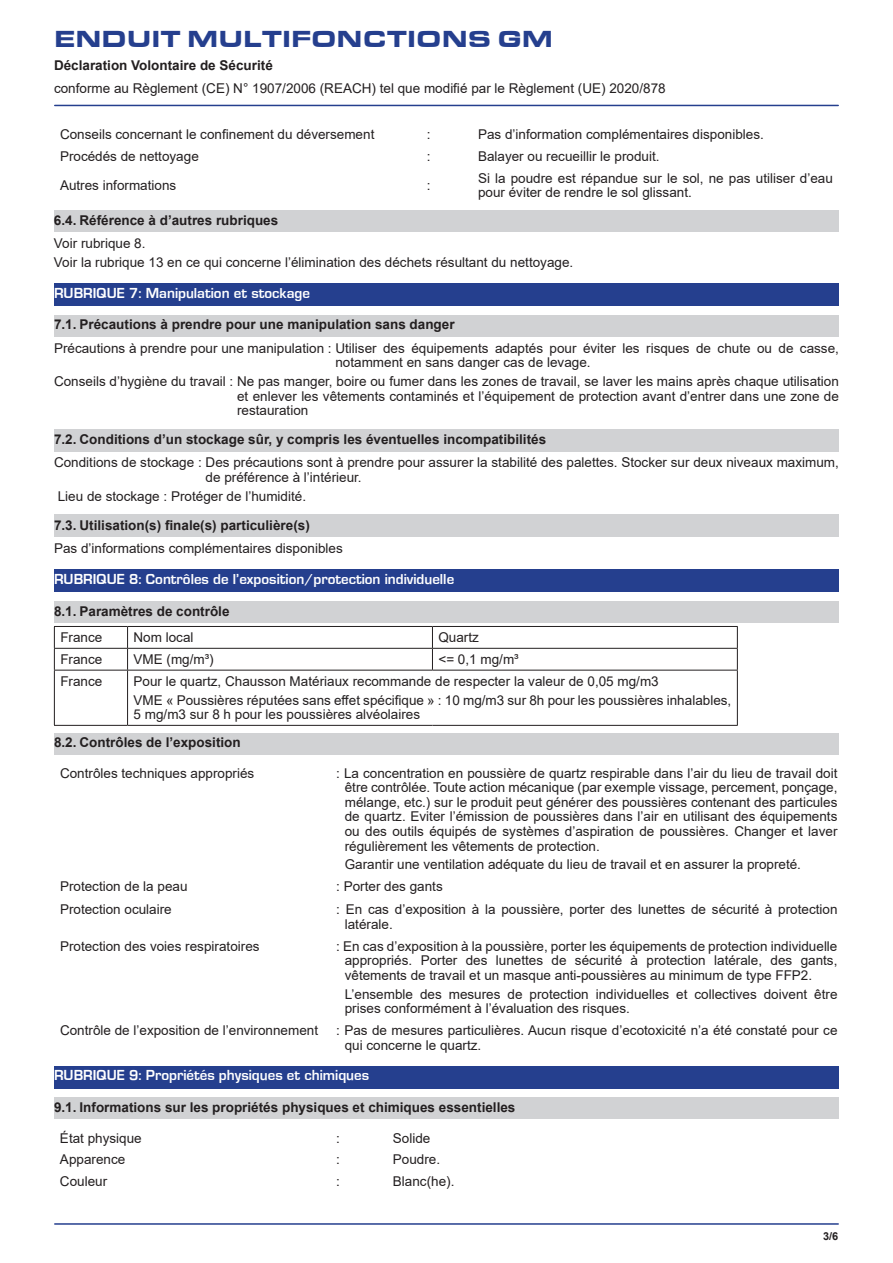
<style>
.page{position:relative;width:893px;height:1263px;background:#fff}
.page>*{position:absolute;margin:0;border:0;box-sizing:border-box;transform-origin:0 0}
.t1{font:900 24px "Eurostile Extended";color:#253f8e}
.t2{font:15px "Eurostile Bld";color:#fff}
.t3{font:13.5px/14.5px "Arial";color:#231f20}
.t4{font:700 13.5px "Arial";color:#231f20}
.t5{font:700 10.95px "Arial";color:#231f20}
</style>
<div class="page">
<hr style="left:55px;top:105px;width:783px;height:1px;background:#253f8e">
<hr style="left:55px;top:1223px;width:783px;height:2px;background:#253f8e">
<div style="left:54px;top:211px;width:785px;height:21px;background:#d1d2d4"></div>
<div style="left:54px;top:283px;width:785px;height:23px;background:#253f8e"></div>
<div style="left:54px;top:315px;width:785px;height:21px;background:#d1d2d4"></div>
<div style="left:54px;top:429px;width:785px;height:22px;background:#d1d2d4"></div>
<div style="left:54px;top:515px;width:785px;height:22px;background:#d1d2d4"></div>
<div style="left:54px;top:570px;width:785px;height:22px;background:#253f8e"></div>
<div style="left:54px;top:601px;width:785px;height:22px;background:#d1d2d4"></div>
<div style="left:54px;top:733px;width:785px;height:21px;background:#d1d2d4"></div>
<div style="left:54px;top:1066px;width:785px;height:22px;background:#253f8e"></div>
<div style="left:54px;top:1098px;width:785px;height:21px;background:#d1d2d4"></div>
<hr style="left:54px;top:626px;width:74px;height:1px;background:#231f20">
<hr style="left:128px;top:626px;width:304px;height:1px;background:#231f20">
<hr style="left:432px;top:626px;width:306px;height:1px;background:#231f20">
<hr style="left:54px;top:648px;width:74px;height:1px;background:#231f20">
<svg style="left:54px;top:627px;width:1px;height:43px"></svg>
<hr style="left:128px;top:648px;width:304px;height:1px;background:#231f20">
<svg style="left:127px;top:627px;width:1px;height:43px"></svg>
<hr style="left:432px;top:648px;width:306px;height:1px;background:#231f20">
<svg style="left:432px;top:627px;width:1px;height:43px"></svg>
<svg style="left:737px;top:627px;width:1px;height:43px"></svg>
<hr style="left:54px;top:670px;width:74px;height:1px;background:#231f20">
<hr style="left:54px;top:670px;width:1px;height:55px;background:#231f20">
<hr style="left:128px;top:670px;width:304px;height:1px;background:#231f20">
<hr style="left:127px;top:670px;width:1px;height:55px;background:#231f20">
<hr style="left:432px;top:670px;width:306px;height:1px;background:#231f20">
<hr style="left:737px;top:670px;width:1px;height:55px;background:#231f20">
<hr style="left:54px;top:725px;width:74px;height:1px;background:#231f20">
<hr style="left:128px;top:725px;width:304px;height:1px;background:#231f20">
<hr style="left:432px;top:725px;width:306px;height:1px;background:#231f20">
<h1 class="t1" style="left:54px;top:25px;width:501px">ENDUIT MULTIFONCTIONS GM</h1>
<p class="t4" style="left:54px;top:56px;width:220px">Déclaration Volontaire de Sécurité</p>
<p class="t3" style="left:54px;top:81px;width:613px">conforme au Règlement (CE) N° 1907/2006 (REACH) tel que modifié par le Règlement (UE) 2020/878</p>
<p class="t3" style="left:60px;top:127px;width:316px">Conseils concernant le confinement du déversement</p>
<p class="t3" style="left:427px;top:127px;width:5px">:</p>
<p class="t3" style="left:478px;top:127px;width:287px">Pas d’information complémentaires disponibles.</p>
<p class="t3" style="left:60px;top:149px;width:140px">Procédés de nettoyage</p>
<p class="t3" style="left:427px;top:149px;width:5px">:</p>
<p class="t3" style="left:478px;top:149px;width:183px">Balayer ou recueillir le produit.</p>
<p class="t3" style="left:60px;top:178px;width:118px">Autres informations</p>
<p class="t3" style="left:427px;top:178px;width:5px">:</p>
<p class="t3" style="left:478px;top:171px;width:356px">Si la poudre est répandue sur le sol, ne pas utiliser d’eau pour éviter de rendre le sol glissant.</p>
<p class="t4" style="left:54px;top:210px;width:226px">6.4. Référence à d’autres rubriques</p>
<p class="t3" style="left:54px;top:234px;width:521px;line-height:18.8px">Voir rubrique 8.<br>Voir la rubrique 13 en ce qui concerne l’élimination des déchets résultant du nettoyage.</p>
<p class="t2" style="left:54px;top:284px;width:258px">RUBRIQUE 7: Manipulation et stockage</p>
<p class="t4" style="left:54px;top:315px;width:402px">7.1. Précautions à prendre pour une manipulation sans danger</p>
<p class="t3" style="left:335px;top:340px;width:505px;text-indent:-281px">Précautions à prendre pour une manipulation : Utiliser des équipements adaptés pour éviter les risques de chute ou de casse, notamment en sans danger cas de levage.</p>
<p class="t3" style="left:237px;top:374px;width:603px;text-align:justify;text-indent:-183px">Conseils d’hygiène du travail : Ne pas manger, boire ou fumer dans les zones de travail, se laver les mains après chaque utilisation et enlever les vêtements contaminés et l’équipement de protection avant d’entrer dans une zone de restauration</p>
<p class="t4" style="left:54px;top:430px;width:494px">7.2. Conditions d’un stockage sûr, y compris les éventuelles incompatibilités</p>
<p class="t3" style="left:206px;top:455px;width:635px;text-indent:-152px">Conditions de stockage : Des précautions sont à prendre pour assurer la stabilité des palettes. Stocker sur deux niveaux maximum, de préférence à l’intérieur.</p>
<p class="t3" style="left:58px;top:489px;width:250px">Lieu de stockage : Protéger de l’humidité.</p>
<p class="t4" style="left:54px;top:515px;width:257px">7.3. Utilisation(s) finale(s) particulière(s)</p>
<p class="t3" style="left:54px;top:541px;width:290px">Pas d’informations complémentaires disponibles</p>
<p class="t2" style="left:54px;top:570px;width:402px">RUBRIQUE 8: Contrôles de l’exposition/protection individuelle</p>
<p class="t4" style="left:54px;top:601px;width:177px">8.1. Paramètres de contrôle</p>
<p class="t3" style="left:60px;top:630px;width:44px">France</p>
<p class="t3" style="left:134px;top:630px;width:62px">Nom local</p>
<p class="t3" style="left:438px;top:630px;width:42px">Quartz</p>
<p class="t3" style="left:60px;top:652px;width:44px">France</p>
<p class="t3" style="left:134px;top:652px;width:82px">VME (mg/m³)</p>
<p class="t3" style="left:438px;top:652px;width:82px">&lt;= 0,1 mg/m³</p>
<p class="t3" style="left:60px;top:674px;width:44px">France</p>
<p class="t3" style="left:134px;top:672px;width:599px;line-height:18.8px">Pour le quartz, Chausson Matériaux recommande de respecter la valeur de 0,05 mg/m3<br>VME « Poussières réputées sans effet spécifique » : 10 mg/m3 sur 8h pour les poussières inhalables,</p>
<p class="t3" style="left:134px;top:707px;width:288px">5 mg/m3 sur 8 h pour les poussières alvéolaires</p>
<p class="t4" style="left:54px;top:733px;width:188px">8.2. Contrôles de l’exposition</p>
<p class="t3" style="left:60px;top:765px;width:196px">Contrôles techniques appropriés</p>
<p class="t3" style="left:345px;top:765px;width:494px;text-align:justify;text-indent:-9px">: La concentration en poussière de quartz respirable dans l’air du lieu de travail doit être contrôlée. Toute action mécanique (par exemple vissage, percement, ponçage, mélange, etc.) sur le produit peut générer des poussières contenant des particules de quartz. Eviter l’émission de poussières dans l’air en utilisant des équipements ou des outils équipés de systèmes d’aspiration de poussières. Changer et laver régulièrement les vêtements de protection.</p>
<p class="t3" style="left:345px;top:857px;width:458px">Garantir une ventilation adéquate du lieu de travail et en assurer la propreté.</p>
<p class="t3" style="left:60px;top:879px;width:129px">Protection de la peau</p>
<p class="t3" style="left:336px;top:879px;width:108px">: Porter des gants</p>
<p class="t3" style="left:60px;top:902px;width:113px">Protection oculaire</p>
<p class="t3" style="left:345px;top:902px;width:494px;text-indent:-9px">: En cas d’exposition à la poussière, porter des lunettes de sécurité à protection latérale.</p>
<p class="t3" style="left:60px;top:938px;width:201px">Protection des voies respiratoires</p>
<p class="t3" style="left:345px;top:938px;width:494px;text-align:justify;text-indent:-9px">: En cas d’exposition à la poussière, porter les équipements de protection individuelle appropriés. Porter des lunettes de sécurité à protection latérale, des gants, vêtements de travail et un masque anti-poussières au minimum de type FFP2.</p>
<p class="t3" style="left:345px;top:986px;width:494px">L’ensemble des mesures de protection individuelles et collectives doivent être prises conformément à l’évaluation des risques.</p>
<p class="t3" style="left:60px;top:1023px;width:260px">Contrôle de l’exposition de l’environnement</p>
<p class="t3" style="left:345px;top:1023px;width:494px;text-indent:-9px">: Pas de mesures particulières. Aucun risque d’ecotoxicité n’a été constaté pour ce qui concerne le quartz.</p>
<p class="t2" style="left:54px;top:1067px;width:317px">RUBRIQUE 9: Propriétés physiques et chimiques</p>
<p class="t4" style="left:54px;top:1097px;width:463px">9.1. Informations sur les propriétés physiques et chimiques essentielles</p>
<p class="t3" style="left:60px;top:1130px;width:83px">État physique</p>
<p class="t3" style="left:336px;top:1130px;width:5px">:</p>
<p class="t3" style="left:393px;top:1130px;width:39px">Solide</p>
<p class="t3" style="left:60px;top:1152px;width:67px">Apparence</p>
<p class="t3" style="left:336px;top:1152px;width:5px">:</p>
<p class="t3" style="left:393px;top:1152px;width:49px">Poudre.</p>
<p class="t3" style="left:60px;top:1174px;width:49px">Couleur</p>
<p class="t3" style="left:336px;top:1174px;width:5px">:</p>
<p class="t3" style="left:393px;top:1174px;width:63px">Blanc(he).</p>
<p class="t5" style="left:823px;top:1228px;width:17px">3/6</p>
</div>
